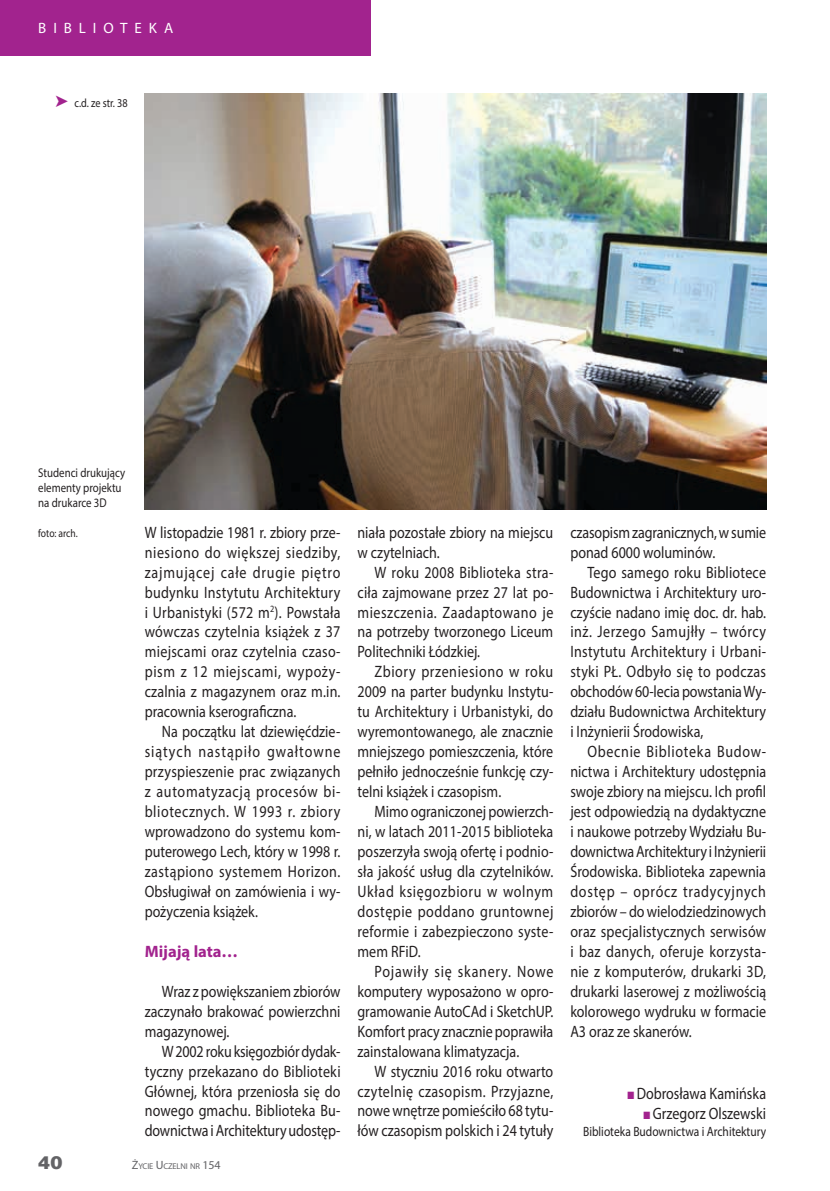
<style>
.page{position:relative;width:830px;height:1191px;background:#fff}
.page>*{position:absolute;margin:0;border:0;box-sizing:border-box;transform-origin:0 0}
.t1{font:900 18px "Switzerland";color:#636366}
.t2{font:16.5px/20px "Myriad Pro";color:#231f20;text-align:justify;scale:.85 1}
.t3{font:700 16.5px "Myriad Pro";color:#a2238e}
.t4{font:15px "Myriad Pro";letter-spacing:.46em;color:#fff}
.t5{font:13.5px "Myriad Pro";color:#231f20;scale:.85 1}
.t6{font:12.75px/15px "Myriad Pro";color:#231f20;scale:.85 1}
.t7{font:12px "Myriad Pro";color:#231f20;scale:.85 1}
.t8{font:11.25px "Myriad Pro";letter-spacing:-.005em;color:#231f20;scale:.85 1}
.t9{font:8.4px "Myriad Pro";letter-spacing:-.015em;color:#636366}
.s1{font-size:12px}
.s2{font-family:"Dixieland Normal";font-size:10.5px;color:#a2238e}
</style>
<div class="page">
<div style="left:0;top:0;width:370px;height:55px;background:#a2238e"></div>
<img style="left:145px;top:94px;width:620px;height:415px">
<p class="t4" style="left:38px;top:18px;width:136px">BIBLIOTEKA</p>
<p class="t7" style="left:75px;top:96px;width:64px">c.d. ze str. 38</p>
<p class="t6" style="left:38px;top:465px;width:104px">Studenci drukujący elementy projektu na drukarce 3D</p>
<p class="t8" style="left:38px;top:527px;width:48px">foto: arch.</p>
<p class="t2" style="left:145px;top:522px;width:232px">W listopadzie 1981 r. zbiory prze&shy;niesiono do większej siedziby, zajmującej całe drugie piętro budynku Instytutu Architektury i Urbanistyki (572 m<sup>2</sup>). Powstała wówczas czytelnia książek z 37 miejscami oraz czytelnia czaso&shy;pism z 12 miejscami, wypoży&shy;czalnia z magazynem oraz m.in. pracownia kserograficzna.</p>
<p class="t2" style="left:145px;top:721px;width:232px;text-indent:17px">Na początku lat dziewięćdzie&shy;siątych nastąpiło gwałtowne przyspieszenie prac związanych z automatyzacją procesów bi&shy;bliotecznych. W 1993 r. zbiory wprowadzono do systemu kom&shy;puterowego Lech, który w 1998 r. zastąpiono systemem Horizon.<br>Obsługiwał on zamówienia i wy&shy;pożyczenia książek.</p>
<p class="t3" style="left:145px;top:940px;width:95px">Mijają lata…</p>
<p class="t2" style="left:145px;top:981px;width:232px;text-indent:17px">Wraz z powiększaniem zbiorów zaczynało brakować powierzchni magazynowej.</p>
<p class="t2" style="left:145px;top:1040px;width:232px;text-indent:17px">W 2002 roku księgozbiór dydak&shy;tyczny przekazano do Biblioteki Głównej, która przeniosła się do nowego gmachu. Biblioteka Bu&shy;downictwa i Architektury udostęp-</p>
<p class="t1" style="left:38px;top:1152px;width:26px">40</p>
<p class="t9" style="left:132px;top:1161px;width:90px"><span class="s1">Ż</span>YCIE <span class="s1">U</span>CZELNI NR <span class="s1">154</span></p>
<p class="t2" style="left:357px;top:522px;width:232px">niała pozostałe zbiory na miejscu w czytelniach.</p>
<p class="t2" style="left:357px;top:562px;width:232px;text-indent:17px">W roku 2008 Biblioteka stra&shy;ciła zajmowane przez 27 lat po&shy;mieszczenia. Zaadaptowano je na potrzeby tworzonego Liceum Politechniki Łódzkiej.</p>
<p class="t2" style="left:357px;top:661px;width:232px;text-indent:17px">Zbiory przeniesiono w roku 2009 na parter budynku Instytu&shy;tu Architektury i Urbanistyki, do wyremontowanego, ale znacznie mniejszego pomieszczenia, które pełniło jednocześnie funkcję czy&shy;telni książek i czasopism.</p>
<p class="t2" style="left:357px;top:801px;width:232px;text-indent:17px">Mimo ograniczonej powierzch&shy;ni, w latach 2011-2015 biblioteka poszerzyła swoją ofertę i podnio&shy;sła jakość usług dla czytelników.<br>Układ księgozbioru w wolnym dostępie poddano gruntownej reformie i zabezpieczono syste&shy;mem RFiD.</p>
<p class="t2" style="left:357px;top:961px;width:232px;text-indent:17px">Pojawiły się skanery. Nowe komputery wyposażono w opro&shy;gramowanie AutoCAd i SketchUP.<br>Komfort pracy znacznie poprawiła zainstalowana klimatyzacja.</p>
<p class="t2" style="left:357px;top:1060px;width:232px;text-indent:17px">W styczniu 2016 roku otwarto czytelnię czasopism. Przyjazne, nowe wnętrze pomieściło 68 tytu&shy;łów czasopism polskich i 24 tytuły</p>
<p class="t2" style="left:570px;top:522px;width:232px">czasopism zagranicznych, w sumie ponad 6000 woluminów.</p>
<p class="t2" style="left:570px;top:562px;width:232px;text-indent:17px">Tego samego roku Bibliotece Budownictwa i Architektury uro&shy;czyście nadano imię doc. dr. hab. inż. Jerzego Samujłły – twórcy Instytutu Architektury i Urbani&shy;styki PŁ. Odbyło się to podczas obchodów 60-lecia powstania Wy&shy;działu Budownictwa Architektury i Inżynierii Środowiska,</p>
<p class="t2" style="left:570px;top:741px;width:232px;text-indent:17px">Obecnie Biblioteka Budow&shy;nictwa i Architektury udostępnia swoje zbiory na miejscu. Ich profil jest odpowiedzią na dydaktyczne i naukowe potrzeby Wydziału Bu&shy;downictwa Architektury i Inżynierii Środowiska. Biblioteka zapewnia dostęp – oprócz tradycyjnych zbiorów – do wielodziedzinowych oraz specjalistycznych serwisów i baz danych, oferuje korzysta&shy;nie z komputerów, drukarki 3D, drukarki laserowej z możliwością kolorowego wydruku w formacie A3 oraz ze skanerów.</p>
<p class="t2" style="left:627px;top:1082px;width:165px;text-align:right"><span class="s2">n</span> Dobrosława Kamińska <span class="s2">n</span> Grzegorz Olszewski</p>
<p class="t5" style="left:583px;top:1122px;width:217px">Biblioteka Budownictwa i Architektury</p>
</div>
